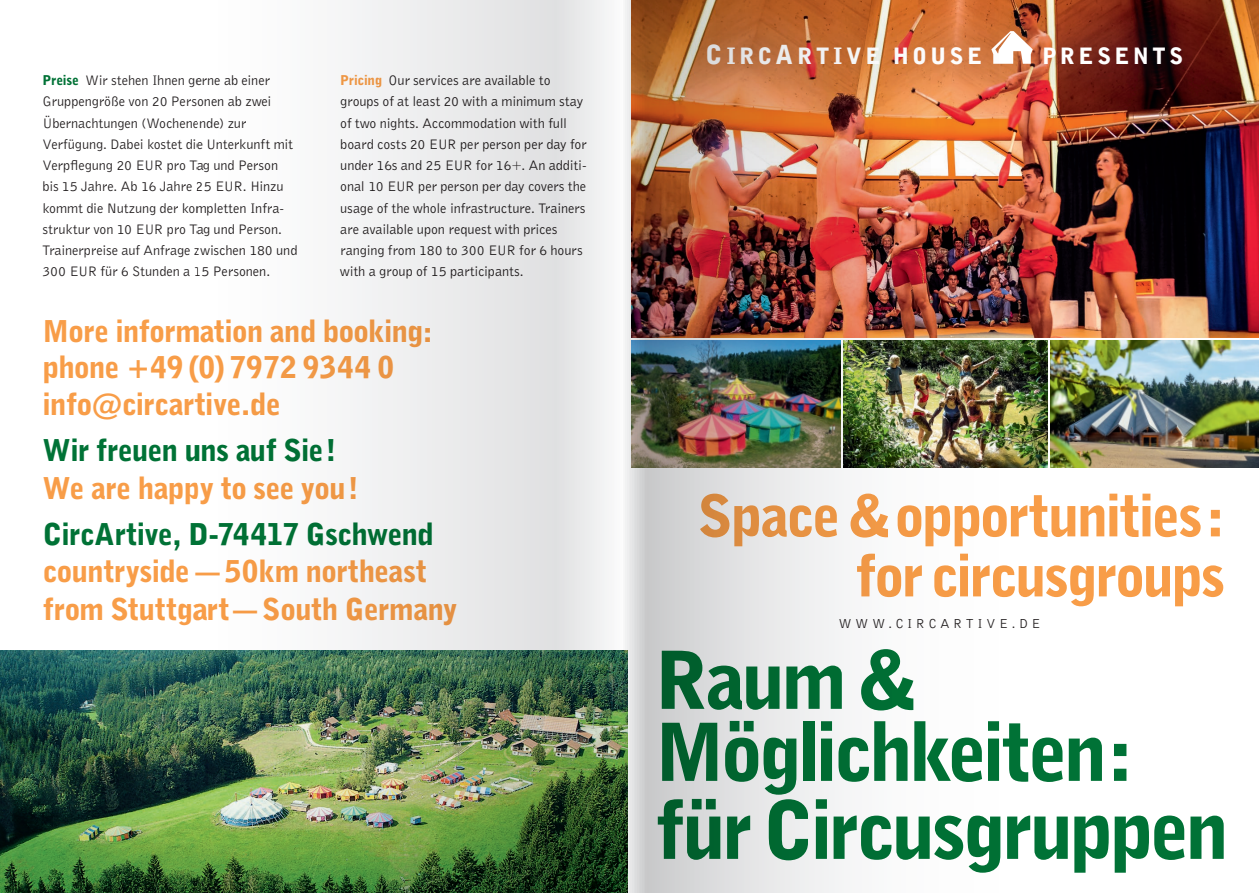
<style>
.page{position:relative;width:1259px;height:893px;background:#fff}
.page>*{position:absolute;margin:0;border:0;box-sizing:border-box;transform-origin:0 0}
.t1{font:900 79.5px/75px "Bell Gothic BT";letter-spacing:-.055em;color:#007236}
.t2{font:900 57px/60px "Bell Gothic BT";letter-spacing:-.045em;color:#f89d48;text-align:right}
.t3{font:900 30px/36.8px "Bell Gothic BT";letter-spacing:-.025em;color:#f89d48}
.t4{font:900 30px "Bell Gothic BT";letter-spacing:-.03em;color:#007236}
.t5{font:900 22.5px "Bell Gothic BT";letter-spacing:.16em;color:#fff}
.t6{font:14.25px/21.3px "Bell Gothic BT";letter-spacing:-.005em;color:#231f20}
.t7{font:13.5px "Bell Gothic BT";letter-spacing:.28em;color:#231f20}
.s1{font-weight:900;font-size:13.5px;color:#007236}
.s2{font-weight:900;font-size:13.5px;color:#f89d48}
.s3{font-size:26.25px}
</style>
<div class="page">
<img style="left:0;top:651px;width:198px;height:242px">
<img style="left:1048px;top:0;width:211px;height:337px">
<img style="left:1050px;top:340px;width:209px;height:128px">
<div style="left:662px;top:0;width:564px;height:111px;background:#0067af;opacity:.15"></div>
<img style="left:198px;top:0;width:425px;height:893px">
<img style="left:623px;top:0;width:425px;height:893px">
<p class="t6" style="left:43px;top:69px;width:256px"><span class="s1">Preise</span> Wir stehen Ihnen gerne ab einer Gruppengröße von 20 Personen ab zwei Übernachtungen (Wochenende) zur Verfügung. Dabei kostet die Unterkunft mit Verpflegung 20 EUR pro Tag und Person bis 15 Jahre. Ab 16 Jahre 25 EUR. Hinzu kommt die Nutzung der kompletten Infra&shy;struktur von 10 EUR pro Tag und Person.<br>Trainerpreise auf Anfrage zwischen 180 und 300 EUR für 6 Stunden a 15 Personen.</p>
<p class="t6" style="left:340px;top:69px;width:248px"><span class="s2">Pricing</span> Our services are available to groups of at least 20 with a minimum stay of two nights. Accommodation with full board costs 20 EUR per person per day for under 16s and 25 EUR for 16+. An additi&shy;onal 10 EUR per person per day covers the usage of the whole infrastructure. Trainers are available upon request with prices ranging from 180 to 300 EUR for 6 hours with a group of 15 participants.</p>
<h3 class="t3" style="left:43px;top:312px;width:392px">More information and booking: phone +49 (0) 7972 9344 0 info@circartive.de</h3>
<h3 class="t4" style="left:43px;top:431px;width:296px">Wir freuen uns auf Sie!</h3>
<h3 class="t3" style="left:43px;top:469px;width:318px">We are happy to see you!</h3>
<h3 class="t4" style="left:43px;top:515px;width:393px">CircArtive, D-74417 Gschwend</h3>
<h3 class="t3" style="left:43px;top:552px;width:417px;line-height:37.5px">countryside — 50km northeast from Stuttgart— South Germany</h3>
<h3 class="t5" style="left:705px;top:42px;width:278px"><span class="s3">C</span>IRC<span class="s3">A</span>RTIVE HOUSE</h3>
<h3 class="t5" style="left:1042px;top:42px;width:143px">PRESENTS</h3>
<h2 class="t2" style="left:697px;top:485px;width:529px">Space &amp; opportunities: for circusgroups</h2>
<p class="t7" style="left:838px;top:615px;width:203px">WWW.CIRCARTIVE.DE</p>
<h1 class="t1" style="left:654px;top:641px;width:576px">Raum &amp;<br>Möglichkeiten: für Circusgruppen</h1>
</div>
